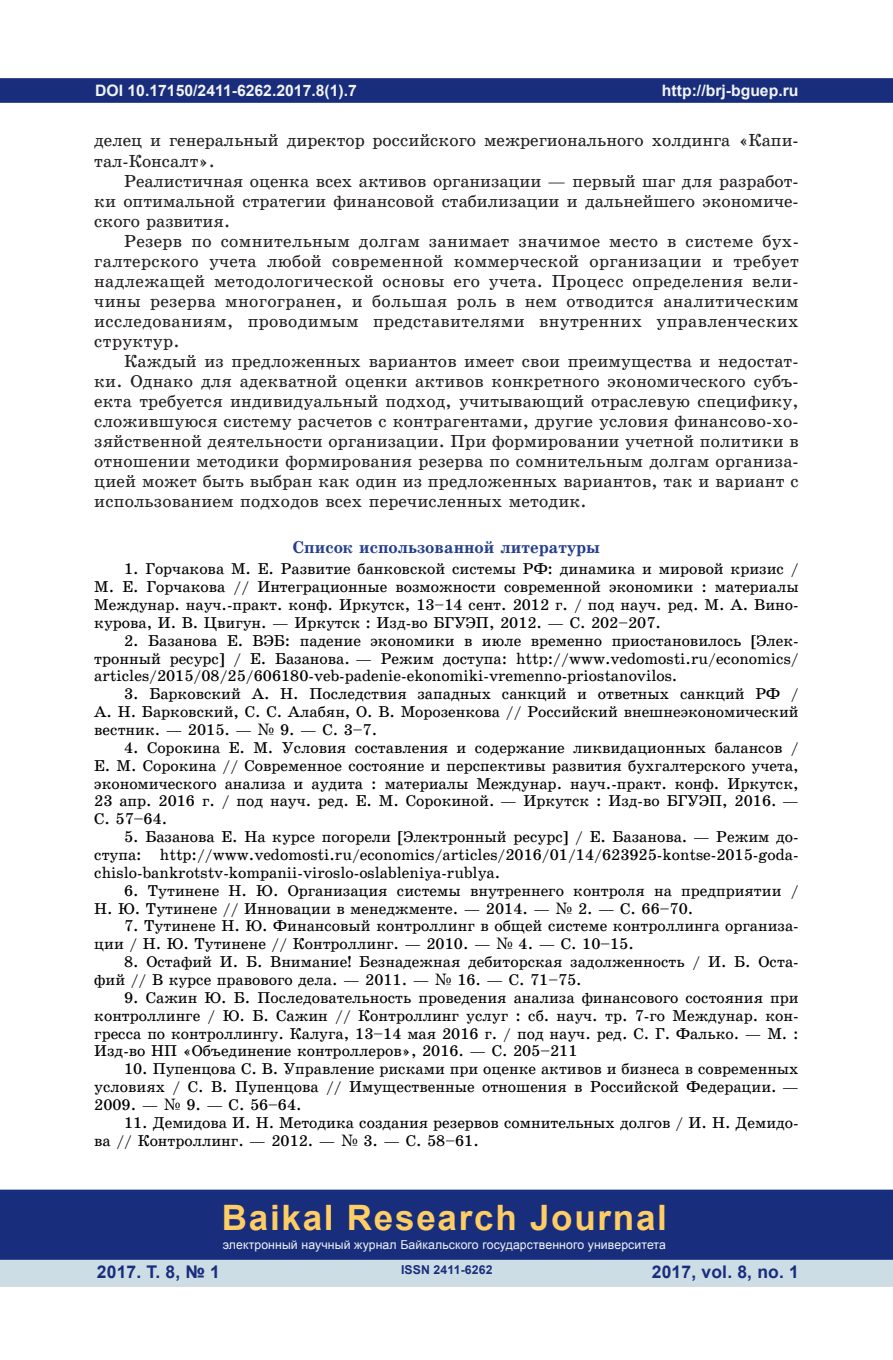
<style>
.page{position:relative;width:893px;height:1360px;background:#fff}
.page>*{position:absolute;margin:0;border:0;box-sizing:border-box;transform-origin:0 0}
.t1{font:700 35px "Arial";letter-spacing:.05em;color:#fecd64}
.t2{font:17.5px/20.1px "School Book C";color:#231f20;text-align:justify}
.t3{font:700 17.5px "Arial";letter-spacing:.01em;color:#182d7c}
.t4{font:17.15px "School Book C Bold";color:#253f8e}
.t5{font:15.75px/17.8px "School Book C";color:#000;text-align:justify}
.t6{font:700 15.75px "Arial";color:#f2f3f4}
.t7{font:12.25px "Arial";letter-spacing:.01em;color:#f2f3f4}
.t8{font:700 12.25px "Arial";letter-spacing:.01em;color:#182d7c}
.s1{font-family:"Century Schoolbook"}
</style>
<div class="page">
<div style="left:0;top:78px;width:893px;height:25px;background:#182d7c;border:2px solid #182d7c"></div>
<svg style="left:892px;top:78px;width:1px;height:25px"></svg>
<div style="left:0;top:1258px;width:893px;height:28px;background:#cddde6"></div>
<div style="left:0;top:1189px;width:893px;height:70px;background:#182d7c;border:2px solid #182d7c"></div>
<p class="t6" style="left:95px;top:79px;width:263px">DOI 10.17150/2411-6262.2017.8(1).7</p>
<p class="t2" style="left:94px;top:131px;width:706px">делец и генеральный директор российского межрегионального холдинга «Капи&shy;тал-Консалт».</p>
<p class="t2" style="left:94px;top:171px;width:706px;text-indent:30px">Реалистичная оценка всех активов организации — первый шаг для разработ&shy;ки оптимальной стратегии финансовой стабилизации и дальнейшего экономиче&shy;ского развития.</p>
<p class="t2" style="left:94px;top:231px;width:706px;text-indent:30px">Резерв по сомнительным долгам занимает значимое место в системе бух&shy;галтерского учета любой современной коммерческой организации и требует надлежащей методологической основы его учета. Процесс определения вели&shy;чины резерва многогранен, и большая роль в нем отводится аналитическим исследованиям, проводимым представителями внутренних управленческих структур.</p>
<p class="t2" style="left:94px;top:351px;width:706px;text-indent:30px">Каждый из предложенных вариантов имеет свои преимущества и недостат&shy;ки. Однако для адекватной оценки активов конкретного экономического субъ&shy;екта требуется индивидуальный подход, учитывающий отраслевую специфику, сложившуюся систему расчетов с контрагентами, другие условия финансово-хо&shy;зяйственной деятельности организации. При формировании учетной политики в отношении методики формирования резерва по сомнительным долгам организа&shy;цией может быть выбран как один из предложенных вариантов, так и вариант с использованием подходов всех перечисленных методик.</p>
<p class="t4" style="left:293px;top:537px;width:309px">Список использованной литературы</p>
<p class="t5" style="left:94px;top:560px;width:706px;text-indent:30px">1. Горчакова М. Е. Развитие банковской системы РФ: динамика и мировой кризис / М. Е. Горчакова // Интеграционные возможности современной экономики : материалы Междунар. науч.-практ. конф. Иркутск, 13–14 сент. 2012 г. / под науч. ред. М. А. Вино&shy;курова, И. В. Цвигун. — Иркутск : Изд-во БГУЭП, 2012. — С. 202–207.</p>
<p class="t5" style="left:94px;top:631px;width:706px;text-indent:30px">2. Базанова Е. ВЭБ: падение экономики в июле временно приостановилось [Элек&shy;тронный ресурс] / Е. Базанова. — Режим доступа: http://www.vedomosti.ru/economics/ articles/2015/08/25/606180-veb-padenie-ekonomiki-vremenno-priostanovilos.</p>
<p class="t5" style="left:94px;top:685px;width:706px;text-indent:30px">3. Барковский А. Н. Последствия западных санкций и ответных санкций РФ / А. Н. Барковский, С. С. Алабян, О. В. Морозенкова // Российский внешнеэкономический вестник. — 2015. — <span class="s1">№</span> 9. — С. 3–7.</p>
<p class="t5" style="left:94px;top:738px;width:706px;text-indent:30px">4. Сорокина Е. М. Условия составления и содержание ликвидационных балансов / Е. М. Сорокина // Современное состояние и перспективы развития бухгалтерского учета, экономического анализа и аудита : материалы Междунар. науч.-практ. конф. Иркутск, 23 апр. 2016 г. / под науч. ред. Е. М. Сорокиной. — Иркутск : Изд-во БГУЭП, 2016. — С. 57–64.</p>
<p class="t5" style="left:94px;top:828px;width:706px;text-indent:30px">5. Базанова Е. На курсе погорели [Электронный ресурс] / Е. Базанова. — Режим до&shy;ступа: http://www.vedomosti.ru/economics/articles/2016/01/14/623925-kontse-2015-goda&shy;chislo-bankrotstv-kompanii-viroslo-oslableniya-rublya.</p>
<p class="t5" style="left:94px;top:881px;width:706px;text-indent:30px">6. Тутинене Н. Ю. Организация системы внутреннего контроля на предприятии /<br>Н. Ю. Тутинене // Инновации в менеджменте. — 2014. — <span class="s1">№</span> 2. — С. 66–70.</p>
<p class="t5" style="left:94px;top:917px;width:706px;text-indent:30px">7. Тутинене Н. Ю. Финансовый контроллинг в общей системе контроллинга организа&shy;ции / Н. Ю. Тутинене // Контроллинг. — 2010. — <span class="s1">№</span> 4. — С. 10–15.</p>
<p class="t5" style="left:94px;top:953px;width:706px;text-indent:30px">8. Остафий И. Б. Внимание! Безнадежная дебиторская задолженность / И. Б. Оста&shy;фий // В курсе правового дела. — 2011. — <span class="s1">№</span> 16. — С. 71–75.</p>
<p class="t5" style="left:94px;top:988px;width:706px;text-indent:30px">9. Сажин Ю. Б. Последовательность проведения анализа финансового состояния при контроллинге / Ю. Б. Сажин // Контроллинг услуг : сб. науч. тр. 7-го Междунар. кон&shy;гресса по контроллингу. Калуга, 13–14 мая 2016 г. / под науч. ред. С. Г. Фалько. — М. :<br>Изд-во НП «Объединение контроллеров», 2016. — С. 205–211</p>
<p class="t5" style="left:94px;top:1060px;width:706px;text-indent:30px">10. Пупенцова С. В. Управление рисками при оценке активов и бизнеса в современных условиях / С. В. Пупенцова // Имущественные отношения в Российской Федерации. — 2009. — <span class="s1">№</span> 9. — С. 56–64.</p>
<p class="t5" style="left:94px;top:1113px;width:706px;text-indent:30px">11. Демидова И. Н. Методика создания резервов сомнительных долгов / И. Н. Демидо&shy;ва // Контроллинг. — 2012. — <span class="s1">№</span> 3. — С. 58–61.</p>
<p class="t6" style="left:662px;top:79px;width:138px">http://brj-bguep.ru</p>
<h1 class="t1" style="left:222px;top:1193px;width:447px">Baikal Research Journal</h1>
<p class="t7" style="left:223px;top:1236px;width:445px">электронный научный журнал Байкальского государственного университета</p>
<p class="t3" style="left:97px;top:1259px;width:125px">2017. Т. 8, № 1</p>
<p class="t3" style="left:652px;top:1259px;width:149px">2017, vol. 8, no. 1</p>
<p class="t8" style="left:401px;top:1261px;width:93px">ISSN 2411-6262</p>
</div>
